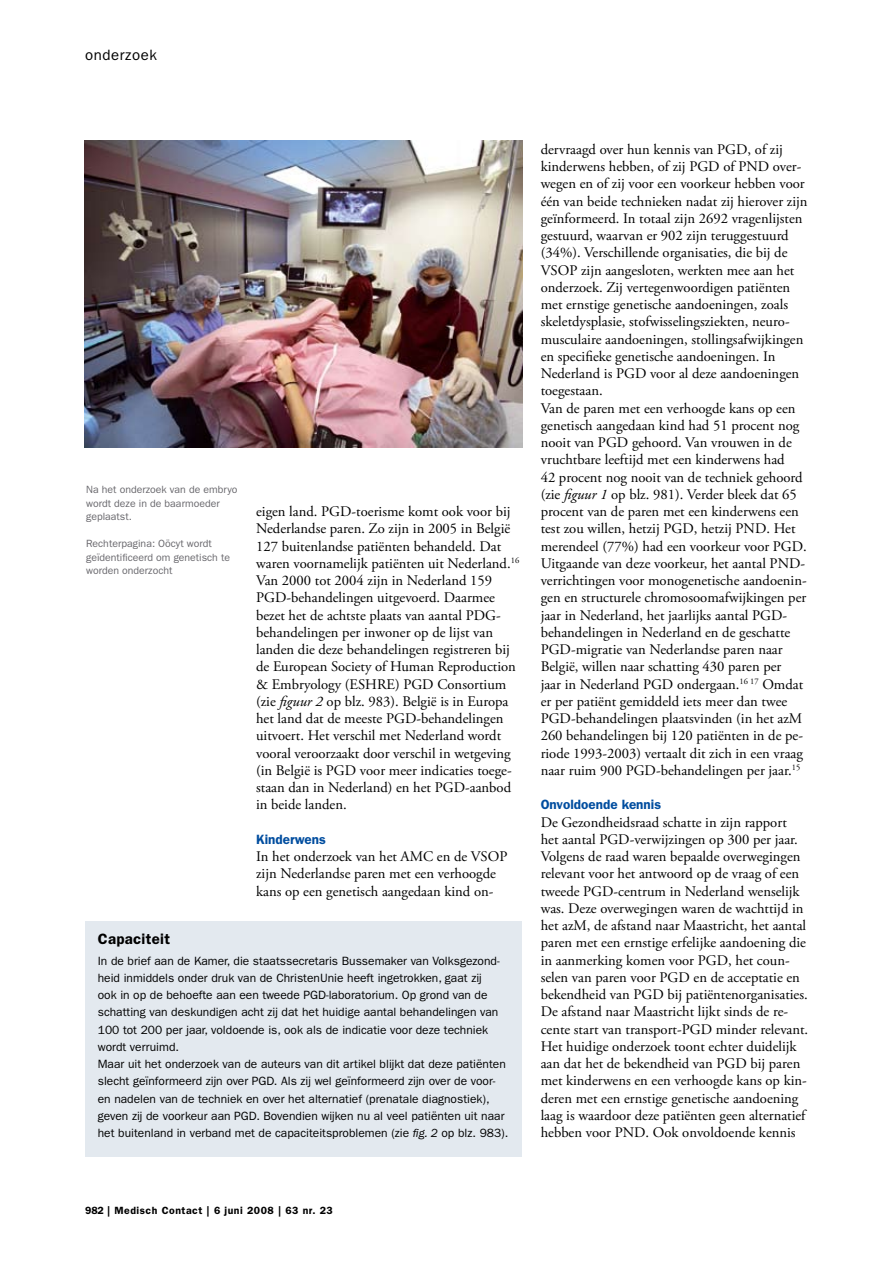
<style>
.page{position:relative;width:893px;height:1263px;background:#fff}
.page>*{position:absolute;margin:0;border:0;box-sizing:border-box;transform-origin:0 0}
.t1{font:600 15px "ITC Franklin Gothic Std";color:#000}
.t2{font:15px "ITC Franklin Gothic Std";letter-spacing:.04em;color:#000}
.t3{font:14.7px/17.2px "Adobe Garamond Pro";color:#000}
.t4{font:600 13.5px "ITC Franklin Gothic Std";color:#004d9f}
.t5{font:12px/17.2px "ITC Franklin Gothic Std";color:#000}
.t6{font:10.5px/13.5px "ITC Franklin Gothic Std";color:#68676c}
.t7{font:600 10.5px "ITC Franklin Gothic Std";letter-spacing:.05em;color:#000}
.s1{font-style:italic}
</style>
<div class="page">
<div style="left:85px;top:921px;width:437px;height:236px;background:#e3e9ef"></div>
<img style="left:85px;top:140px;width:438px;height:308px">
<p class="t2" style="left:85px;top:46px;width:73px">onderzoek</p>
<p class="t6" style="left:86px;top:483px;width:153px">Na het onderzoek van de embryo wordt deze in de baarmoeder geplaatst.</p>
<p class="t6" style="left:86px;top:537px;width:146px">Rechterpagina: Oöcyt wordt geïdentificeerd om genetisch te worden onderzocht</p>
<p class="t3" style="left:256px;top:503px;width:265px">eigen land. PGD-toerisme komt ook voor bij Nederlandse paren. Zo zijn in 2005 in België 127 buitenlandse patiënten behandeld. Dat waren voornamelijk patiënten uit Nederland.<sup>16<br></sup>Van 2000 tot 2004 zijn in Nederland 159<br>PGD-behandelingen uitgevoerd. Daarmee bezet het de achtste plaats van aantal PDG&shy;behandelingen per inwoner op de lijst van landen die deze behandelingen registreren bij de European Society of Human Reproduction &amp; Embryology (ESHRE) PGD Consortium (zie <span class="s1">figuur 2</span> op blz. 983). België is in Europa het land dat de meeste PGD-behandelingen uitvoert. Het verschil met Nederland wordt vooral veroorzaakt door verschil in wetgeving (in België is PGD voor meer indicaties toege&shy;staan dan in Nederland) en het PGD-aanbod in beide landen.</p>
<p class="t4" style="left:256px;top:831px;width:71px">Kinderwens</p>
<p class="t3" style="left:256px;top:848px;width:253px">In het onderzoek van het AMC en de VSOP zijn Nederlandse paren met een verhoogde kans op een genetisch aangedaan kind on-</p>
<p class="t1" style="left:98px;top:930px;width:74px">Capaciteit</p>
<p class="t5" style="left:98px;top:952px;width:412px">In de brief aan de Kamer, die staatssecretaris Bussemaker van Volksgezond&shy;heid inmiddels onder druk van de ChristenUnie heeft ingetrokken, gaat zij<br>ook in op de behoefte aan een tweede PGD-laboratorium. Op grond van de schatting van deskundigen acht zij dat het huidige aantal behandelingen van 100 tot 200 per jaar, voldoende is, ook als de indicatie voor deze techniek wordt verruimd.<br>Maar uit het onderzoek van de auteurs van dit artikel blijkt dat deze patiënten slecht geïnformeerd zijn over PGD. Als zij wel geïnformeerd zijn over de voor&shy;en nadelen van de techniek en over het alternatief (prenatale diagnostiek), geven zij de voorkeur aan PGD. Bovendien wijken nu al veel patiënten uit naar het buitenland in verband met de capaciteitsproblemen (zie <span class="s1">fig. 2</span> op blz. 983).</p>
<p class="t3" style="left:541px;top:141px;width:268px">dervraagd over hun kennis van PGD, of zij kinderwens hebben, of zij PGD of PND over&shy;wegen en of zij voor een voorkeur hebben voor één van beide technieken nadat zij hierover zijn geïnformeerd. In totaal zijn 2692 vragenlijsten gestuurd, waarvan er 902 zijn teruggestuurd (34%). Verschillende organisaties, die bij de VSOP zijn aangesloten, werkten mee aan het onderzoek. Zij vertegenwoordigen patiënten met ernstige genetische aandoeningen, zoals skeletdysplasie, stofwisselingsziekten, neuro&shy;musculaire aandoeningen, stollingsafwijkingen en specifieke genetische aandoeningen. In Nederland is PGD voor al deze aandoeningen toegestaan.<br>Van de paren met een verhoogde kans op een genetisch aangedaan kind had 51 procent nog nooit van PGD gehoord. Van vrouwen in de vruchtbare leeftijd met een kinderwens had<br>42 procent nog nooit van de techniek gehoord (zie <span class="s1">figuur 1</span> op blz. 981). Verder bleek dat 65 procent van de paren met een kinderwens een test zou willen, hetzij PGD, hetzij PND. Het merendeel (77%) had een voorkeur voor PGD.<br>Uitgaande van deze voorkeur, het aantal PND&shy;verrichtingen voor monogenetische aandoenin&shy;gen en structurele chromosoomafwijkingen per jaar in Nederland, het jaarlijks aantal PGD&shy;behandelingen in Nederland en de geschatte PGD-migratie van Nederlandse paren naar België, willen naar schatting 430 paren per<br>jaar in Nederland PGD ondergaan.<sup>16</sup> <sup>17</sup> Omdat er per patiënt gemiddeld iets meer dan twee PGD-behandelingen plaatsvinden (in het azM 260 behandelingen bij 120 patiënten in de pe&shy;riode 1993-2003) vertaalt dit zich in een vraag naar ruim 900 PGD-behandelingen per jaar.<sup>15</sup></p>
<p class="t4" style="left:541px;top:797px;width:122px">Onvoldoende kennis</p>
<p class="t3" style="left:541px;top:814px;width:269px">De Gezondheidsraad schatte in zijn rapport het aantal PGD-verwijzingen op 300 per jaar.<br>Volgens de raad waren bepaalde overwegingen relevant voor het antwoord op de vraag of een tweede PGD-centrum in Nederland wenselijk was. Deze overwegingen waren de wachttijd in het azM, de afstand naar Maastricht, het aantal paren met een ernstige erfelijke aandoening die in aanmerking komen voor PGD, het coun&shy;selen van paren voor PGD en de acceptatie en bekendheid van PGD bij patiëntenorganisaties.<br>De afstand naar Maastricht lijkt sinds de re&shy;cente start van transport-PGD minder relevant.<br>Het huidige onderzoek toont echter duidelijk aan dat het de bekendheid van PGD bij paren met kinderwens en een verhoogde kans op kin&shy;deren met een ernstige genetische aandoening laag is waardoor deze patiënten geen alternatief hebben voor PND. Ook onvoldoende kennis</p>
<p class="t7" style="left:85px;top:1204px;width:249px">982 | Medisch Contact | 6 juni 2008 | 63 nr. 23</p>
</div>
